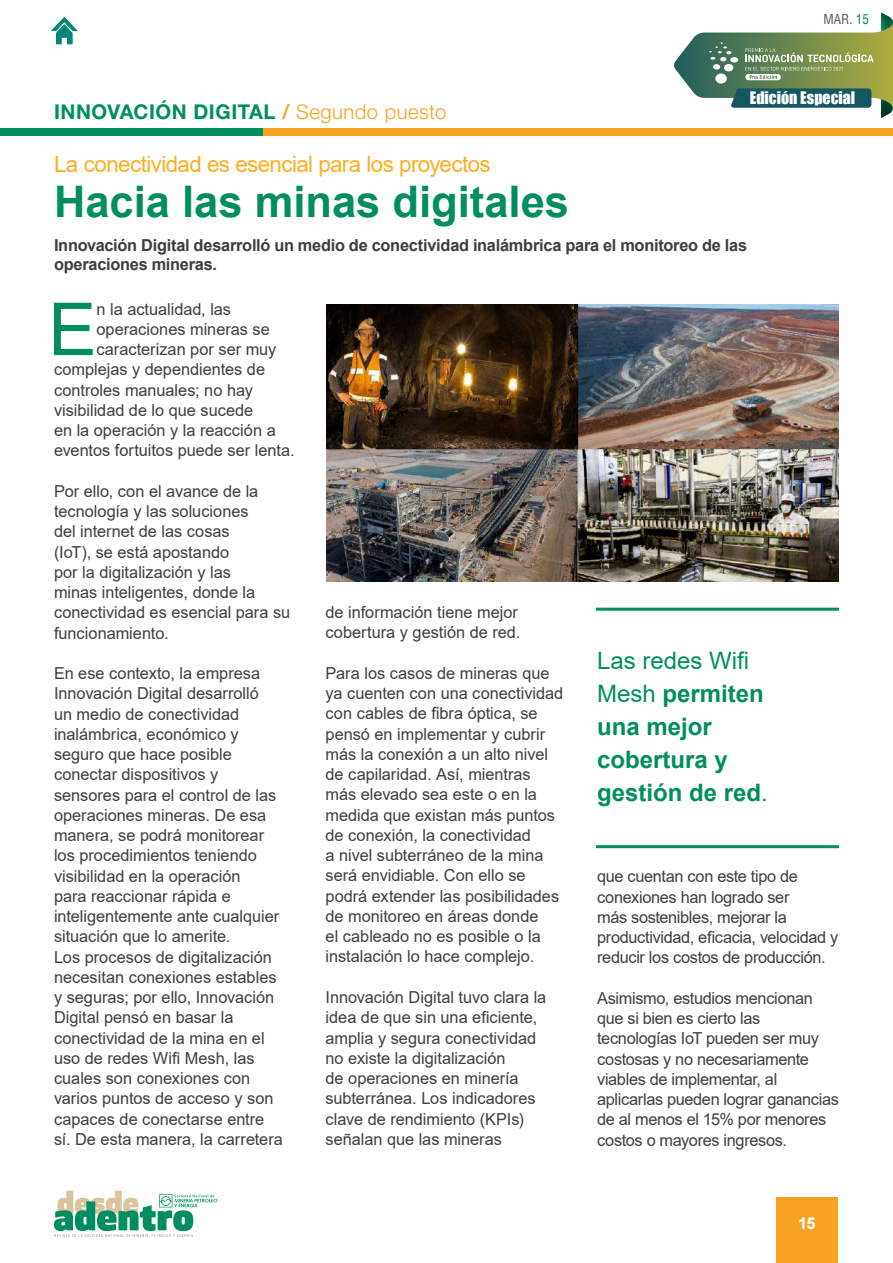
<style>
.page{position:relative;width:893px;height:1263px;background:#fff}
.page>*{position:absolute;margin:0;border:0;box-sizing:border-box;transform-origin:0 0}
.t1{font:73.05px "Arial";color:#008e61}
.t2{font:700 43.5px "Arial";color:#008e61}
.t3{font:700 24px/33px "Arial";color:#008e61}
.t4{font:22.5px "Arial";letter-spacing:-.025em;color:#ffad21}
.t5{font:700 20.4px "Helvetica Neue LT Std";letter-spacing:.025em;color:#008e61}
.t6{font:16.5px/20.2px "Arial";color:#3e3e3f}
.t7{font:16.5px/20.2px "Arial";letter-spacing:-.02em;color:#3e3e3f}
.t8{font:700 16.5px/19.5px "Arial";letter-spacing:-.015em;color:#3e3e3f}
.t9{font:700 16.5px "Arial";color:#fff}
.t10{font:15.9px "Impact";color:#fff}
.t11{font:condensed 13.35px "Helvetica LT Std";color:#57585a}
.s1{color:#f8a222}
.s2{font-weight:300;color:#f8a222}
.s3{color:#008e61}
.s4{font-weight:400}
</style>
<div class="page">
<div style="left:776px;top:1197px;width:62px;height:66px;background:#f8a222"></div>
<svg style="left:54px;top:1191px;width:163px;height:46px"></svg>
<svg style="left:674px;top:13px;width:219px;height:105px"></svg>
<svg style="left:51px;top:17px;width:27px;height:28px"></svg>
<hr style="left:596px;top:845px;width:243px;height:3px;background:#008e61">
<div style="left:0;top:128px;width:267px;height:8px;background:#008e61"></div>
<div style="left:264px;top:128px;width:629px;height:8px;background:#f8a222"></div>
<hr style="left:596px;top:608px;width:243px;height:3px;background:#008e61">
<img style="left:326px;top:304px;width:513px;height:277px">
<p class="t5" style="left:54px;top:99px;width:394px">INNOVACIÓN DIGITAL <span class="s1">/</span> <span class="s2">Segundo puesto</span></p>
<h3 class="t4" style="left:54px;top:148px;width:438px">La conectividad es esencial para los proyectos</h3>
<h2 class="t2" style="left:54px;top:171px;width:516px">Hacia las minas digitales</h2>
<p class="t11" style="left:823px;top:10px;width:47px">MAR. <span class="s3">15</span></p>
<p class="t10" style="left:750px;top:86px;width:107px">Edición Especial</p>
<p class="t8" style="left:54px;top:235px;width:695px">Innovación Digital desarrolló un medio de conectividad inalámbrica para el monitoreo de las operaciones mineras.</p>
<h1 class="t1" style="left:48px;top:279px;width:50px">E</h1>
<p class="t6" style="left:97px;top:299px;width:136px">n la actualidad, las</p>
<p class="t6" style="left:97px;top:319px;width:175px">operaciones mineras se</p>
<p class="t6" style="left:97px;top:339px;width:181px">caracterizan por ser muy</p>
<p class="t6" style="left:54px;top:359px;width:213px">complejas y dependientes de</p>
<p class="t6" style="left:54px;top:380px;width:200px">controles manuales; no hay</p>
<p class="t6" style="left:54px;top:400px;width:201px">visibilidad de lo que sucede</p>
<p class="t6" style="left:54px;top:420px;width:223px">en la operación y la reacción a</p>
<p class="t6" style="left:54px;top:440px;width:242px">eventos fortuitos puede ser lenta.</p>
<p class="t6" style="left:54px;top:481px;width:238px">Por ello, con el avance de la tecnología y las soluciones<br>del internet de las cosas<br>(IoT), se está apostando<br>por la digitalización y las<br>minas inteligentes, donde la conectividad es esencial para su funcionamiento.</p>
<p class="t6" style="left:54px;top:663px;width:230px">En ese contexto, la empresa<br>Innovación Digital desarrolló<br>un medio de conectividad inalámbrica, económico y seguro que hace posible conectar dispositivos y sensores para el control de las operaciones mineras. De esa manera, se podrá monitorear los procedimientos teniendo visibilidad en la operación<br>para reaccionar rápida e inteligentemente ante cualquier situación que lo amerite.<br>Los procesos de digitalización necesitan conexiones estables y seguras; por ello, Innovación<br>Digital pensó en basar la conectividad de la mina en el uso de redes Wifi Mesh, las cuales son conexiones con varios puntos de acceso y son capaces de conectarse entre sí. De esta manera, la carretera</p>
<p class="t6" style="left:326px;top:602px;width:196px">de información tiene mejor cobertura y gestión de red.</p>
<p class="t6" style="left:326px;top:663px;width:239px">Para los casos de mineras que ya cuenten con una conectividad con cables de fibra óptica, se pensó en implementar y cubrir más la conexión a un alto nivel de capilaridad. Así, mientras más elevado sea este o en la medida que existan más puntos de conexión, la conectividad<br>a nivel subterráneo de la mina será envidiable. Con ello se podrá extender las posibilidades de monitoreo en áreas donde<br>el cableado no es posible o la instalación lo hace complejo.</p>
<p class="t6" style="left:326px;top:987px;width:222px">Innovación Digital tuvo clara la idea de que sin una eficiente, amplia y segura conectividad no existe la digitalización<br>de operaciones en minería subterránea. Los indicadores clave de rendimiento (KPIs) señalan que las mineras</p>
<h3 class="t3" style="left:597px;top:644px;width:172px"><span class="s4">Las redes Wifi<br>Mesh</span> permiten una mejor cobertura y gestión de red<span class="s4">.</span></h3>
<p class="t7" style="left:597px;top:866px;width:243px">que cuentan con este tipo de conexiones han logrado ser<br>más sostenibles, mejorar la productividad, eficacia, velocidad y reducir los costos de producción.</p>
<p class="t7" style="left:597px;top:988px;width:243px">Asimismo, estudios mencionan que si bien es cierto las tecnologías IoT pueden ser muy costosas y no necesariamente viables de implementar, al aplicarlas pueden lograr ganancias de al menos el 15% por menores costos o mayores ingresos.</p>
<p class="t9" style="left:798px;top:1212px;width:19px">15</p>
</div>
